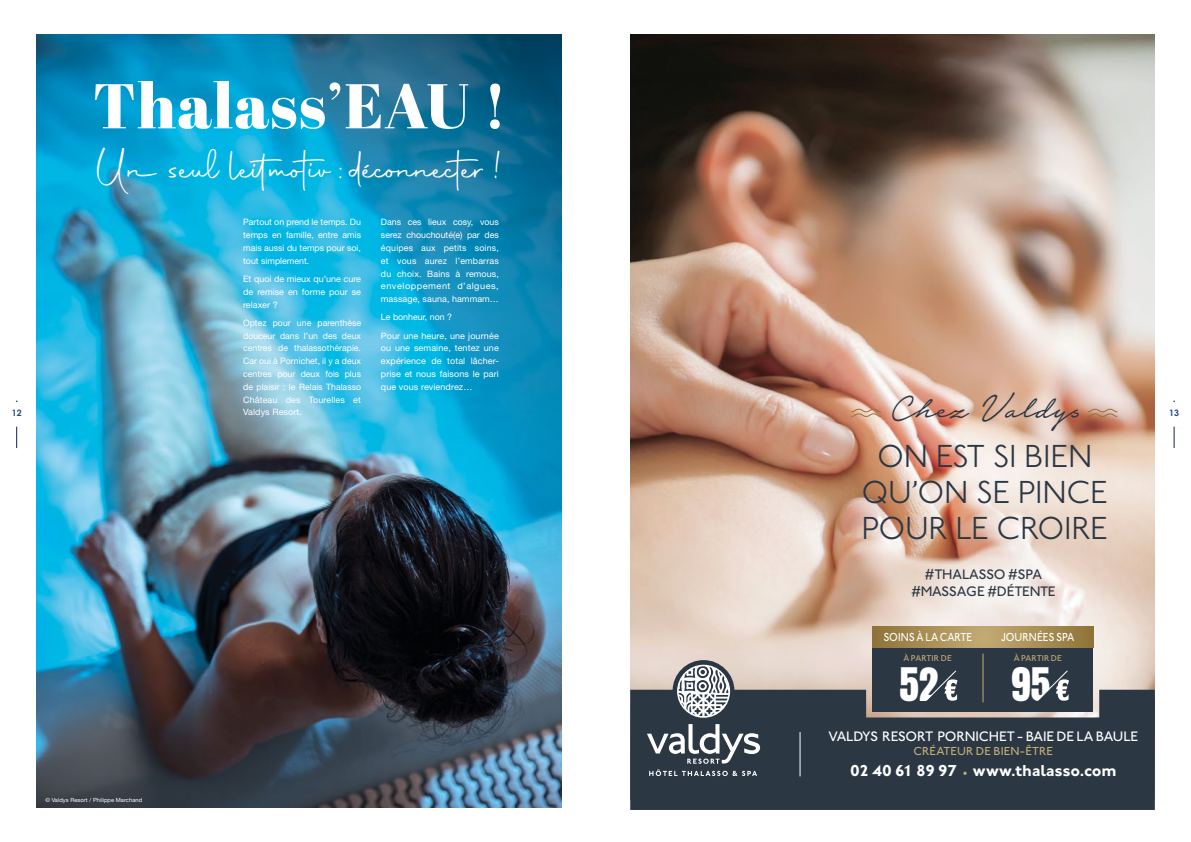
<style>
.page{position:relative;width:1191px;height:842px;background:#fff}
.page>*{position:absolute;margin:0;border:0;box-sizing:border-box;transform-origin:0 0}
.t1{font:63px "Abril Fatface";letter-spacing:.02em;color:#fff}
.t2{font:44px "Autography";color:#fff;scale:.91 1}
.t3{font:300 42.7px "Notera 2";color:#2c3744}
.t4{font:39.3px "Anton";color:#fff}
.t5{font:300 32.8px/36.1px "Johnston Valdys";letter-spacing:-.01em;color:#2c3744;text-align:center}
.t6{font:700 16.3px "Johnston Valdys";letter-spacing:-.005em;color:#fff}
.t7{font:500 14.2px/17px "Johnston Valdys";letter-spacing:-.01em;color:#2c3744;text-align:center}
.t8{font:500 14.1px "Johnston Valdys";letter-spacing:-.015em;color:#fff}
.t9{font:500 12px "Johnston Valdys";color:#fff;scale:.88 1}
.t10{font:500 12px "Johnston Valdys";letter-spacing:.005em;color:#c4ac75}
.t11{font:8.8px/12.8px "Helvetica Neue LT Std";letter-spacing:.01em;color:#fff;text-align:justify}
.t12{font:700 8.8px "Century Gothic";color:#1f4697}
.t13{font:500 8.7px "Johnston Valdys";letter-spacing:.01em;color:#c4ac75}
.t14{font:5.7px "Helvetica Neue LT Std";letter-spacing:.005em;color:#fff}
.s1{font-size:25.7px}
</style>
<div class="page">
<svg style="left:16px;top:427px;width:1px;height:21px"></svg>
<svg style="left:1173px;top:427px;width:1px;height:21px"></svg>
<img style="left:37px;top:34px;width:524px;height:773px">
<img style="left:630px;top:34px;width:524px;height:656px">
<svg style="left:850px;top:409px;width:31px;height:8px"></svg>
<svg style="left:1087px;top:409px;width:31px;height:8px"></svg>
<div style="left:630px;top:690px;width:524px;height:120px;background:#2c3744"></div>
<div style="left:672px;top:660px;width:62px;height:62px;border:8px solid #2c3744;border-radius:50%"></div>
<svg style="left:677px;top:665px;width:53px;height:53px"></svg>
<svg style="left:647px;top:724px;width:113px;height:52px"></svg>
<hr style="left:799px;top:732px;width:1px;height:44px;background:#fff">
<div style="left:872px;top:644px;width:221px;height:67px;background:#2c3744"></div>
<svg style="left:872px;top:626px;width:221px;height:22px"></svg>
<hr style="left:982px;top:654px;width:1px;height:48px;background:#c4ac75">
<svg style="left:1037px;top:670px;width:32px;height:31px"></svg>
<svg style="left:926px;top:670px;width:32px;height:31px"></svg>
<h1 class="t1" style="left:93px;top:62px;width:415px">Thalass’EAU !</h1>
<h2 class="t2" style="left:95px;top:140px;width:449px">Un seul leitmotiv <span class="s1">:</span> déconnecter!</h2>
<p class="t11" style="left:243px;top:216px;width:119px">Partout on prend le temps. Du temps en famille, entre amis mais aussi du temps pour soi, tout simplement.</p>
<p class="t11" style="left:243px;top:272px;width:119px">Et quoi de mieux qu’une cure de remise en forme pour se relaxer ?</p>
<p class="t11" style="left:243px;top:316px;width:119px">Optez pour une parenthèse douceur dans l’un des deux centres de thalassothérapie.<br>Car oui à Pornichet, il y a deux centres pour deux fois plus de plaisir : le Relais Thalasso Château des Tourelles et Valdys Resort.</p>
<p class="t11" style="left:381px;top:216px;width:119px">Dans ces lieux cosy, vous serez chouchouté(e) par des équipes aux petits soins, et vous aurez l’embarras du choix. Bains à remous, enveloppement d’algues, massage, sauna, hammam…</p>
<p class="t11" style="left:381px;top:308px;width:119px;line-height:18.2px">Le bonheur, non ?<br>Pour une heure, une journée</p>
<p class="t11" style="left:381px;top:342px;width:119px">ou une semaine, tentez une expérience de total lâcher&shy;prise et nous faisons le pari que vous reviendrez…</p>
<h3 class="t3" style="left:891px;top:386px;width:195px">Chez Valdys</h3>
<p class="t12" style="left:12px;top:407px;width:12px">12</p>
<p class="t12" style="left:1169px;top:407px;width:12px">13</p>
<h3 class="t5" style="left:861px;top:438px;width:248px">ON EST SI BIEN<br>QU’ON SE PINCE<br>POUR LE CROIRE</h3>
<h3 class="t7" style="left:911px;top:566px;width:146px">#THALASSO #SPA #MASSAGE #DÉTENTE</h3>
<h3 class="t9" style="left:883px;top:630px;width:103px">SOINS À LA CARTE</h3>
<h3 class="t9" style="left:1001px;top:630px;width:85px">JOURNÉES SPA</h3>
<p class="t13" style="left:903px;top:653px;width:50px">À PARTIR DE</p>
<p class="t13" style="left:1013px;top:653px;width:50px">À PARTIR DE</p>
<h3 class="t4" style="left:899px;top:664px;width:40px">52</h3>
<h3 class="t4" style="left:1011px;top:664px;width:41px">95</h3>
<h3 class="t8" style="left:828px;top:728px;width:311px">VALDYS RESORT PORNICHET - BAIE DE LA BAULE</h3>
<h3 class="t10" style="left:913px;top:744px;width:141px">CRÉATEUR DE BIEN-ÊTRE</h3>
<p class="t14" style="left:45px;top:796px;width:98px">© Valdys Resort / Philippe Marchand</p>
<h3 class="t6" style="left:850px;top:761px;width:268px">02 40 61 89 97 www.thalasso.com</h3>
</div>
